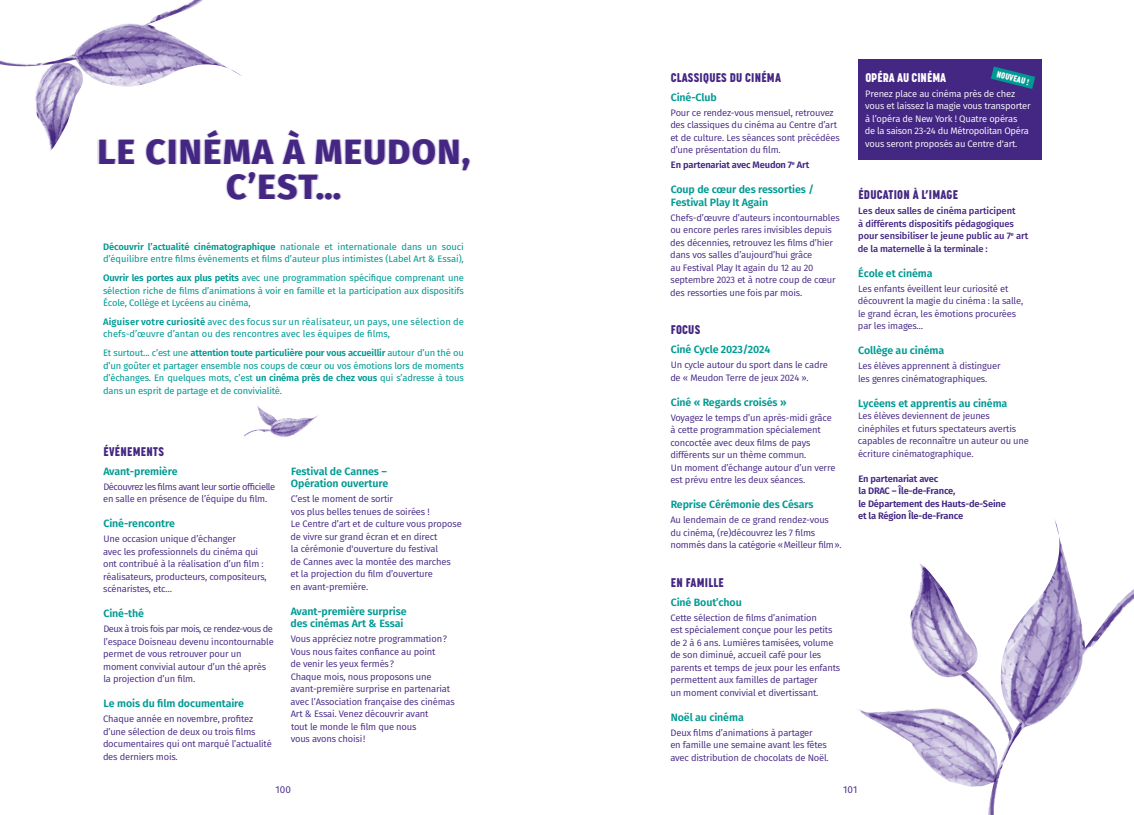
<style>
.page{position:relative;width:1134px;height:815px;background:#fff}
.page>*{position:absolute;margin:0;border:0;box-sizing:border-box;transform-origin:0 0}
.t1{font:800 35px/35px "Fira Sans";letter-spacing:.04em;color:#442683;text-align:center}
.t2{font:800 12.5px "Korolev Condensed";letter-spacing:.02em;color:#442683}
.t3{font:800 12.5px "Korolev Condensed";color:#fff}
.t4{font:600 10.62px/12.5px "Fira Sans";letter-spacing:-.01em;color:#009a93}
.t5{font:10px "Fira Sans";color:#442683}
.t6{font:9.38px/12.5px "Fira Sans";letter-spacing:-.02em;color:#442683}
.t7{font:9.38px/12.5px "Fira Sans";letter-spacing:-.01em;color:#009a93}
.t8{font:9.38px/12.5px "Fira Sans";letter-spacing:-.02em;color:#fff}
.t9{font:500 9.38px/12.5px "Fira Sans";letter-spacing:-.01em;color:#442683}
.t10{font:600 9.38px/12.5px "Fira Sans";letter-spacing:-.02em;color:#442683}
.t11{font:9.38px/12.5px "Fira Sans";letter-spacing:-.05em;color:#442683}
.t12{font:800 8.75px "Korolev Condensed";color:#fff}
.s1{font-weight:600}
</style>
<div class="page">
<img style="left:244px;top:405px;width:74px;height:32px">
<svg style="left:857px;top:682px;width:125px;height:105px"></svg>
<img style="left:910px;top:564px;width:69px;height:118px">
<img style="left:982px;top:519px;width:152px;height:296px">
<svg style="left:35px;top:93px;width:43px;height:58px"></svg>
<img style="left:0;top:0;width:242px;height:93px">
<div style="left:857px;top:59px;width:184px;height:101px;background:#442683"></div>
<svg style="left:991px;top:59px;width:51px;height:39px"></svg>
<h1 class="t1" style="left:97px;top:134px;width:374px">LE CINÉMA À MEUDON,<br>C’EST…</h1>
<p class="t7" style="left:103px;top:240px;width:362px"><span class="s1">Découvrir l’actualité cinématographique</span> nationale et internationale dans un souci d’équilibre entre films événements et films d’auteur plus intimistes (Label Art &amp; Essai),</p>
<p class="t7" style="left:103px;top:272px;width:362px;text-align:justify"><span class="s1">Ouvrir les portes aux plus petits</span> avec une programmation spécifique comprenant une sélection riche de films d’animations à voir en famille et la participation aux dispositifs École, Collège et Lycéens au cinéma,</p>
<p class="t7" style="left:103px;top:315px;width:362px"><span class="s1">Aiguiser votre curiosité</span> avec des focus sur un réalisateur, un pays, une sélection de chefs-d’œuvre d’antan ou des rencontres avec les équipes de films,</p>
<p class="t7" style="left:103px;top:347px;width:362px;text-align:justify">Et surtout... c’est une <span class="s1">attention toute particulière pour vous accueillir</span> autour d’un thé ou d’un goûter et partager ensemble nos coups de cœur ou vos émotions lors de moments d’échanges. En quelques mots, c’est <span class="s1">un cinéma près de chez vous</span> qui s’adresse à tous dans un esprit de partage et de convivialité.</p>
<h2 class="t2" style="left:104px;top:444px;width:62px">ÉVÉNEMENTS</h2>
<p class="t4" style="left:103px;top:465px;width:76px">Avant-première</p>
<p class="t11" style="left:103px;top:480px;width:174px">Découvrez les films avant leur sortie officielle en salle en présence de l’équipe du film.</p>
<p class="t4" style="left:103px;top:517px;width:73px">Ciné-rencontre</p>
<p class="t6" style="left:103px;top:533px;width:165px">Une occasion unique d’échanger<br>avec les professionnels du cinéma qui ont contribué à la réalisation d’un film : réalisateurs, producteurs, compositeurs, scénaristes, etc…</p>
<p class="t4" style="left:103px;top:607px;width:42px">Ciné-thé</p>
<p class="t6" style="left:103px;top:623px;width:172px">Deux à trois fois par mois, ce rendez-vous de l’espace Doisneau devenu incontournable permet de vous retrouver pour un moment convivial autour d’un thé après la projection d’un film.</p>
<p class="t4" style="left:104px;top:697px;width:142px">Le mois du film documentaire</p>
<p class="t6" style="left:103px;top:713px;width:170px">Chaque année en novembre, profitez d’une sélection de deux ou trois films documentaires qui ont marqué l’actualité des derniers mois.</p>
<p class="t4" style="left:291px;top:465px;width:99px">Festival de Cannes –<br>Opération ouverture</p>
<p class="t6" style="left:290px;top:493px;width:173px">C’est le moment de sortir<br>vos plus belles tenues de soirées !<br>Le Centre d’art et de culture vous propose de vivre sur grand écran et en direct<br>la cérémonie d'ouverture du festival<br>de Cannes avec la montée des marches<br>et la projection du film d’ouverture<br>en avant-première.</p>
<p class="t4" style="left:291px;top:605px;width:117px">Avant-première surprise des cinémas Art &amp; Essai</p>
<p class="t6" style="left:290px;top:633px;width:166px">Vous appréciez notre programmation?<br>Vous nous faites confiance au point<br>de venir les yeux fermés?<br>Chaque mois, nous proposons une avant-première surprise en partenariat avec l’Association française des cinémas<br>Art &amp; Essai. Venez découvrir avant<br>tout le monde le film que nous<br>vous avons choisi!</p>
<h2 class="t2" style="left:671px;top:70px;width:112px">CLASSIQUES DU CINÉMA</h2>
<p class="t4" style="left:671px;top:91px;width:48px">Ciné-Club</p>
<p class="t6" style="left:670px;top:106px;width:171px">Pour ce rendez-vous mensuel, retrouvez des classiques du cinéma au Centre d’art et de culture. Les séances sont précédées d’une présentation du film.</p>
<p class="t10" style="left:671px;top:159px;width:140px">En partenariat avec Meudon 7<sup>e</sup> Art</p>
<p class="t4" style="left:671px;top:183px;width:145px">Coup de cœur des ressorties /<br>Festival Play It Again</p>
<p class="t6" style="left:670px;top:211px;width:171px">Chefs-d’œuvre d’auteurs incontournables ou encore perles rares invisibles depuis des décennies, retrouvez les films d’hier dans vos salles d’aujourd’hui grâce<br>au Festival Play It again du 12 au 20 septembre 2023 et à notre coup de cœur des ressorties une fois par mois.</p>
<h2 class="t2" style="left:671px;top:322px;width:31px">FOCUS</h2>
<p class="t4" style="left:671px;top:343px;width:101px">Ciné Cycle 2023/2024</p>
<p class="t6" style="left:670px;top:359px;width:159px">Un cycle autour du sport dans le cadre de « Meudon Terre de jeux 2024 ».</p>
<p class="t4" style="left:671px;top:396px;width:117px">Ciné « Regards croisés »</p>
<p class="t6" style="left:670px;top:411px;width:167px">Voyagez le temps d’un après-midi grâce à cette programmation spécialement concoctée avec deux films de pays différents sur un thème commun.<br>Un moment d’échange autour d’un verre est prévu entre les deux séances.</p>
<p class="t4" style="left:671px;top:498px;width:144px">Reprise Cérémonie des Césars</p>
<p class="t6" style="left:670px;top:514px;width:173px">Au lendemain de ce grand rendez-vous du cinéma, (re)découvrez les 7 films nommés dans la catégorie «Meilleur film».</p>
<h2 class="t2" style="left:671px;top:575px;width:55px">EN FAMILLE</h2>
<p class="t4" style="left:671px;top:596px;width:73px">Ciné Bout’chou</p>
<p class="t6" style="left:670px;top:611px;width:171px">Cette sélection de films d’animation<br>est spécialement conçue pour les petits de 2 à 6 ans. Lumières tamisées, volume de son diminué, accueil café pour les parents et temps de jeux pour les enfants permettent aux familles de partager<br>un moment convivial et divertissant.</p>
<p class="t4" style="left:671px;top:711px;width:74px">Noël au cinéma</p>
<p class="t6" style="left:670px;top:726px;width:160px">Deux films d’animations à partager<br>en famille une semaine avant les fêtes avec distribution de chocolats de Noël.</p>
<h2 class="t3" style="left:865px;top:70px;width:82px">OPÉRA AU CINÉMA</h2>
<p class="t8" style="left:865px;top:87px;width:167px">Prenez place au cinéma près de chez vous et laissez la magie vous transporter à l’opéra de New York ! Quatre opéras<br>de la saison 23-24 du Métropolitan Opéra vous seront proposés au Centre d'art.</p>
<h2 class="t2" style="left:858px;top:187px;width:101px">ÉDUCATION À L’IMAGE</h2>
<p class="t9" style="left:858px;top:205px;width:172px">Les deux salles de cinéma participent<br>à différents dispositifs pédagogiques pour sensibiliser le jeune public au 7<sup>e</sup> art de la maternelle à la terminale :</p>
<p class="t4" style="left:858px;top:267px;width:76px">École et cinéma</p>
<p class="t6" style="left:858px;top:282px;width:167px">Les enfants éveillent leur curiosité et découvrent la magie du cinéma : la salle, le grand écran, les émotions procurées par les images…</p>
<p class="t4" style="left:858px;top:344px;width:88px">Collège au cinéma</p>
<p class="t6" style="left:858px;top:360px;width:144px">Les élèves apprennent à distinguer les genres cinématographiques.</p>
<p class="t4" style="left:858px;top:397px;width:151px">Lycéens et apprentis au cinéma</p>
<p class="t6" style="left:858px;top:410px;width:173px">Les élèves deviennent de jeunes cinéphiles et futurs spectateurs avertis capables de reconnaître un auteur ou une écriture cinématographique.</p>
<p class="t10" style="left:858px;top:472px;width:149px">En partenariat avec<br>la DRAC – Île-de-France,<br>le Département des Hauts-de-Seine et la Région Île-de-France</p>
<p class="t12" style="left:998px;top:69px;width:34px;rotate:14deg">NOUVEAU !</p>
<p class="t5" style="left:276px;top:782px;width:17px">100</p>
<p class="t5" style="left:843px;top:782px;width:16px">101</p>
</div>
